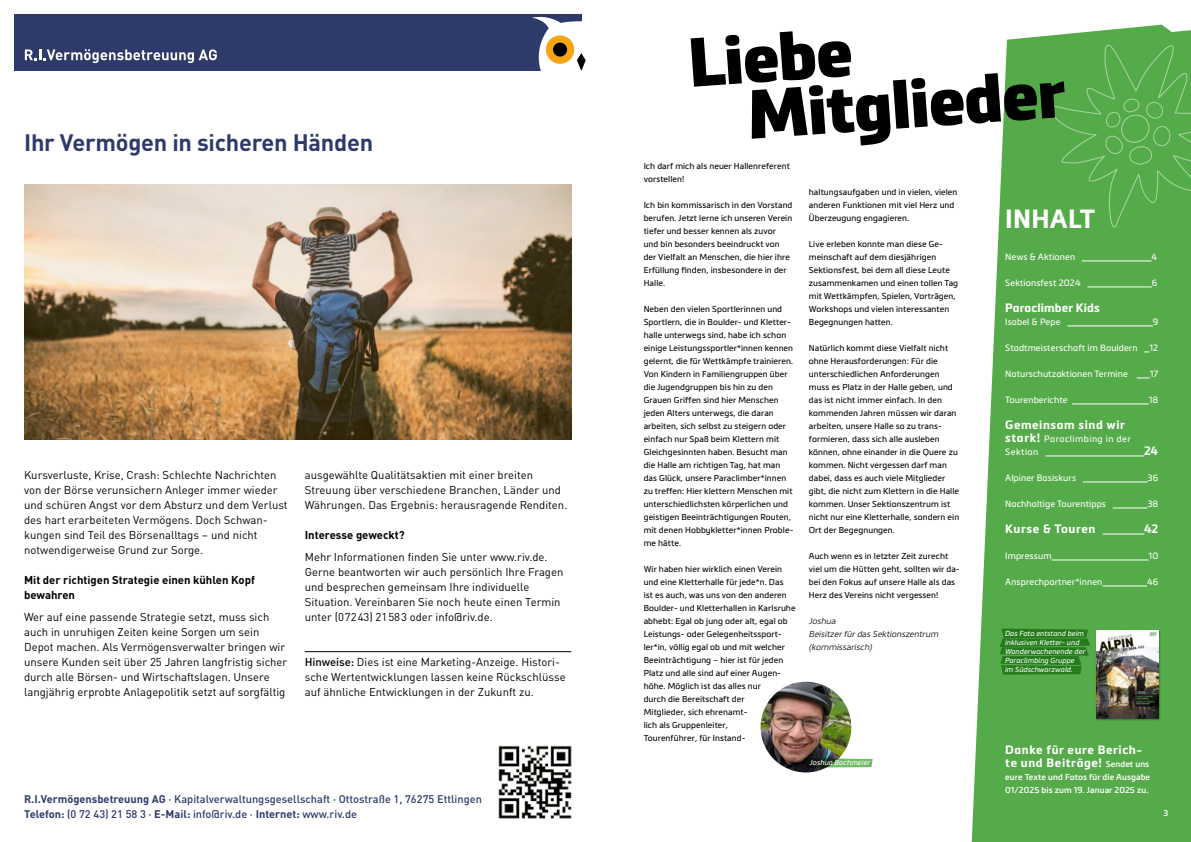
<style>
.page{position:relative;width:1191px;height:842px;background:#fff}
.page>*{position:absolute;margin:0;border:0;box-sizing:border-box;transform-origin:0 0}
.t1{font:900 68px "Metronic Pro";color:#000}
.t2{font:700 26px "Metronic Pro";letter-spacing:.01em;color:#fff}
.t3{font:700 23.5px "DINOT";letter-spacing:-.01em;color:#2e3a69}
.t4{font:700 12px/13px "Metronic Pro";letter-spacing:.05em;color:#fff}
.t5{font:700 12px "Metronic Pro";letter-spacing:.01em;color:#fff}
.t6{font:11.3px/15px "DINOT";color:#000}
.t7{font:700 11.3px/15px "DINOT";color:#000}
.t8{font:500 11px/15px "DINOT";color:#2e3a69}
.Inhaltsverzeichnisformat_normal{font:9px "Metronic Pro";letter-spacing:.01em;color:#fff}
.Inhaltsverzeichnisformat_normal-2{font:9px "Metronic Pro";letter-spacing:.05em;color:#fff}
.t9{font:8.5px/13px "Metronic Pro";letter-spacing:.01em;color:#000}
.t10{font:600 8.5px/13px "Metronic Pro";letter-spacing:.01em;color:#fff}
.t11{font:italic 300 8.5px/13px "Metronic Pro";letter-spacing:.01em;color:#000}
.t12{font:italic 7.2px/9px "Metronic Pro";letter-spacing:.01em;color:#fff}
.s1{font-weight:700}
.s2{font-weight:500}
.s3{font-weight:700;font-size:12px}
.s4{font-weight:600;font-size:8.5px}
</style>
<div class="page">
<svg style="left:971px;top:223px;width:220px;height:619px;background:#61b156"></svg>
<svg style="left:999px;top:24px;width:192px;height:203px;background:#62b157"></svg>
<hr style="left:1081px;top:261px;width:70px;height:1px;background:#fff">
<hr style="left:1087px;top:287px;width:64px;height:1px;background:#fff">
<hr style="left:1067px;top:326px;width:85px;height:1px;background:#fff">
<svg style="left:1136px;top:378px;width:13px;height:1px"></svg>
<hr style="left:1072px;top:404px;width:76px;height:1px;background:#fff">
<hr style="left:1045px;top:456px;width:99px;height:1px;background:#fff">
<hr style="left:1082px;top:482px;width:65px;height:1px;background:#fff">
<hr style="left:1112px;top:508px;width:35px;height:1px;background:#fff">
<hr style="left:1102px;top:534px;width:42px;height:1px;background:#fff">
<hr style="left:1051px;top:560px;width:97px;height:1px;background:#fff">
<hr style="left:1102px;top:586px;width:45px;height:1px;background:#fff">
<img style="left:760px;top:682px;width:91px;height:90px;border-radius:45px">
<svg style="left:804px;top:758px;width:68px;height:10px"></svg>
<div style="left:14px;top:14px;width:567px;height:57px;background:#2e3a69"></div>
<svg style="left:532px;top:16px;width:54px;height:55px"></svg>
<svg style="left:25px;top:49px;width:192px;height:14px"></svg>
<img style="left:24px;top:184px;width:547px;height:255px">
<hr style="left:305px;top:651px;width:266px;height:1px;background:#000">
<img style="left:498px;top:745px;width:74px;height:74px">
<svg style="left:999px;top:628px;width:91px;height:47px;background:#2e8425"></svg>
<div style="left:1095px;top:630px;width:65px;height:90px;background:#000;opacity:.32"></div>
<img style="left:1096px;top:630px;width:62px;height:88px">
<p class="t3" style="left:24px;top:124px;width:350px">Ihr Vermögen in sicheren Händen</p>
<p class="t6" style="left:24px;top:466px;width:265px">Kursverluste, Krise, Crash: Schlechte Nachrichten von der Börse verunsichern Anleger immer wieder und schüren Angst vor dem Absturz und dem Verlust des hart erarbeiteten Vermögens. Doch Schwan&shy;kungen sind Teil des Börsenalltags – und nicht notwendigerweise Grund zur Sorge.</p>
<p class="t7" style="left:24px;top:571px;width:232px">Mit der richtigen Strategie einen kühlen Kopf bewahren</p>
<p class="t6" style="left:24px;top:608px;width:265px">Wer auf eine passende Strategie setzt, muss sich auch in unruhigen Zeiten keine Sorgen um sein Depot machen. Als Vermögensverwalter bringen wir unsere Kunden seit über 25 Jahren langfristig sicher durch alle Börsen- und Wirtschaftslagen. Unsere langjährig erprobte Anlagepolitik setzt auf sorgfältig</p>
<p class="t6" style="left:305px;top:466px;width:264px">ausgewählte Qualitätsaktien mit einer breiten<br>Streuung über verschiedene Branchen, Länder und<br>Währungen. Das Ergebnis: herausragende Renditen.</p>
<p class="t6" style="left:305px;top:522px;width:244px;line-height:22.5px"><span class="s1">Interesse geweckt?<br></span>Mehr Informationen finden Sie unter www.riv.de.</p>
<p class="t6" style="left:305px;top:563px;width:260px">Gerne beantworten wir auch persönlich Ihre Fragen und besprechen gemeinsam Ihre individuelle Situation. Vereinbaren Sie noch heute einen Termin unter (07243) 21583 oder info@riv.de.</p>
<p class="t6" style="left:305px;top:653px;width:262px"><span class="s2">Hinweise:</span> Dies ist eine Marketing-Anzeige. Histori&shy;sche Wertentwicklungen lassen keine Rückschlüsse auf ähnliche Entwicklungen in der Zukunft zu.</p>
<p class="t8" style="left:24px;top:790px;width:459px"><span class="s1">R.I.Vermögensbetreuung AG</span> · Kapitalverwaltungsgesellschaft · Ottostraße 1, 76275 Ettlingen<br><span class="s1">Telefon:</span> (0 72 43) 21 58 3 · <span class="s1">E-Mail:</span> info@riv.de · <span class="s1">Internet:</span> www.riv.de</p>
<p class="t1" style="left:685px;top:23px;width:166px;rotate:-4deg">Liebe</p>
<p class="t1" style="left:744px;top:75px;width:320px;rotate:-4deg">Mitglieder</p>
<p class="t9" style="left:643px;top:159px;width:148px">Ich darf mich als neuer Hallenreferent vorstellen!</p>
<p class="t9" style="left:643px;top:198px;width:150px">Ich bin kommissarisch in den Vorstand berufen. Jetzt lerne ich unseren Verein tiefer und besser kennen als zuvor und bin besonders beeindruckt von der Vielfalt an Menschen, die hier ihre Erfüllung finden, insbesondere in der Halle.</p>
<p class="t9" style="left:643px;top:302px;width:151px">Neben den vielen Sportlerinnen und Sportlern, die in Boulder- und Kletter&shy;halle unterwegs sind, habe ich schon einige Leistungssportler*innen kennen gelernt, die für Wettkämpfe trainieren.<br>Von Kindern in Familiengruppen über die Jugendgruppen bis hin zu den Grauen Griffen sind hier Menschen jeden Alters unterwegs, die daran arbeiten, sich selbst zu steigern oder einfach nur Spaß beim Klettern mit Gleichgesinnten haben. Besucht man die Halle am richtigen Tag, hat man das Glück, unsere Paraclimber*innen zu treffen: Hier klettern Menschen mit unterschiedlichsten körperlichen und geistigen Beeinträchtigungen Routen, mit denen Hobbykletter*innen Proble&shy;me hätte.</p>
<p class="t9" style="left:643px;top:562px;width:153px">Wir haben hier wirklich einen Verein und eine Kletterhalle für jede*n. Das<br>ist es auch, was uns von den anderen Boulder- und Kletterhallen in Karlsruhe abhebt: Egal ob jung oder alt, egal ob Leistungs- oder Gelegenheitssport&shy;ler*in, völlig egal ob und mit welcher Beeinträchtigung – hier ist für jeden Platz und alle sind auf einer Augen&shy;höhe. Möglich ist das alles nur<br>durch die Bereitschaft der<br>Mitglieder, sich ehrenamt-</p>
<p class="t9" style="left:643px;top:718px;width:86px">lich als Gruppenleiter,</p>
<p class="t9" style="left:643px;top:731px;width:103px">Tourenführer, für Instand-</p>
<p class="t9" style="left:809px;top:185px;width:150px">haltungsaufgaben und in vielen, vielen anderen Funktionen mit viel Herz und<br>Überzeugung engagieren.</p>
<p class="t9" style="left:809px;top:237px;width:151px">Live erleben konnte man diese Ge&shy;meinschaft auf dem diesjährigen Sektionsfest, bei dem all diese Leute zusammenkamen und einen tollen Tag mit Wettkämpfen, Spielen, Vorträgen, Workshops und vielen interessanten Begegnungen hatten.</p>
<p class="t9" style="left:809px;top:341px;width:152px">Natürlich kommt diese Vielfalt nicht ohne Herausforderungen: Für die unterschiedlichen Anforderungen muss es Platz in der Halle geben, und das ist nicht immer einfach. In den kommenden Jahren müssen wir daran arbeiten, unsere Halle so zu trans&shy;formieren, dass sich alle ausleben können, ohne einander in die Quere zu kommen. Nicht vergessen darf man dabei, dass es auch viele Mitglieder gibt, die nicht zum Klettern in die Halle kommen. Unser Sektionszentrum ist nicht nur eine Kletterhalle, sondern ein Ort der Begegnungen.</p>
<p class="t9" style="left:809px;top:549px;width:152px">Auch wenn es in letzter Zeit zurecht viel um die Hütten geht, sollten wir da&shy;bei den Fokus auf unsere Halle als das Herz des Vereins nicht vergessen!</p>
<p class="t11" style="left:809px;top:614px;width:28px">Joshua</p>
<p class="t11" style="left:809px;top:627px;width:131px">Beisitzer für das Sektionszentrum (kommissarisch)</p>
<p class="t12" style="left:809px;top:758px;width:62px">Joshua Bachmeier</p>
<p class="t2" style="left:1005px;top:202px;width:91px">INHALT</p>
<p class="Inhaltsverzeichnisformat_normal" style="left:1005px;top:250px;width:71px">News &amp; Aktionen</p>
<p class="Inhaltsverzeichnisformat_normal" style="left:1151px;top:250px;width:7px">4</p>
<p class="Inhaltsverzeichnisformat_normal" style="left:1005px;top:276px;width:77px">Sektionsfest 2024</p>
<p class="Inhaltsverzeichnisformat_normal" style="left:1151px;top:276px;width:7px">6</p>
<p class="t5" style="left:1005px;top:300px;width:96px">Paraclimber Kids</p>
<p class="Inhaltsverzeichnisformat_normal" style="left:1005px;top:315px;width:57px">Isabel &amp; Pepe</p>
<p class="Inhaltsverzeichnisformat_normal" style="left:1152px;top:315px;width:7px">9</p>
<p class="Inhaltsverzeichnisformat_normal" style="left:1005px;top:341px;width:134px">Stadtmeisterschaft im Bouldern</p>
<p class="Inhaltsverzeichnisformat_normal" style="left:1149px;top:341px;width:10px">12</p>
<p class="Inhaltsverzeichnisformat_normal" style="left:1005px;top:367px;width:124px">Naturschutzaktionen Termine</p>
<p class="Inhaltsverzeichnisformat_normal" style="left:1149px;top:367px;width:10px">17</p>
<p class="Inhaltsverzeichnisformat_normal" style="left:1005px;top:393px;width:64px">Tourenberichte</p>
<p class="Inhaltsverzeichnisformat_normal" style="left:1148px;top:393px;width:11px">18</p>
<p class="t4" style="left:1005px;top:418px;width:121px">Gemeinsam sind wir</p>
<p class="Inhaltsverzeichnisformat_normal-2" style="left:1005px;top:432px;width:127px"><span class="s3">stark!</span> Paraclimbing in der</p>
<p class="Inhaltsverzeichnisformat_normal-2" style="left:1005px;top:445px;width:35px">Sektion</p>
<p class="t4" style="left:1144px;top:444px;width:16px">24</p>
<p class="Inhaltsverzeichnisformat_normal" style="left:1005px;top:471px;width:72px">Alpiner Basiskurs</p>
<p class="Inhaltsverzeichnisformat_normal" style="left:1147px;top:471px;width:12px">36</p>
<p class="Inhaltsverzeichnisformat_normal" style="left:1005px;top:497px;width:102px">Nachhaltige Tourentipps</p>
<p class="Inhaltsverzeichnisformat_normal" style="left:1147px;top:497px;width:12px">38</p>
<p class="t4" style="left:1005px;top:522px;width:92px">Kurse &amp; Touren</p>
<p class="t4" style="left:1144px;top:522px;width:16px">42</p>
<p class="Inhaltsverzeichnisformat_normal" style="left:1005px;top:549px;width:48px">Impressum</p>
<p class="Inhaltsverzeichnisformat_normal" style="left:1148px;top:549px;width:11px">10</p>
<p class="Inhaltsverzeichnisformat_normal" style="left:1005px;top:575px;width:99px">Ansprechpartner*innen</p>
<p class="Inhaltsverzeichnisformat_normal" style="left:1147px;top:575px;width:13px">46</p>
<p class="t12" style="left:1004px;top:629px;width:82px">Das Foto entstand beim inklusiven Kletter- und<br>Wanderwochenende der<br>Paraclimbing Gruppe</p>
<p class="t12" style="left:1004px;top:665px;width:69px">im Südschwarzwald.</p>
<p class="t4" style="left:1005px;top:743px;width:145px">Danke für eure Berich&shy;te und Beiträge! <span class="s4">Sendet uns</span></p>
<p class="t10" style="left:1005px;top:770px;width:146px">eure Texte und Fotos für die Ausgabe<br>01/2025 bis zum 19. Januar 2025 zu.</p>
<p class="t10" style="left:1163px;top:806px;width:6px">3</p>
</div>
